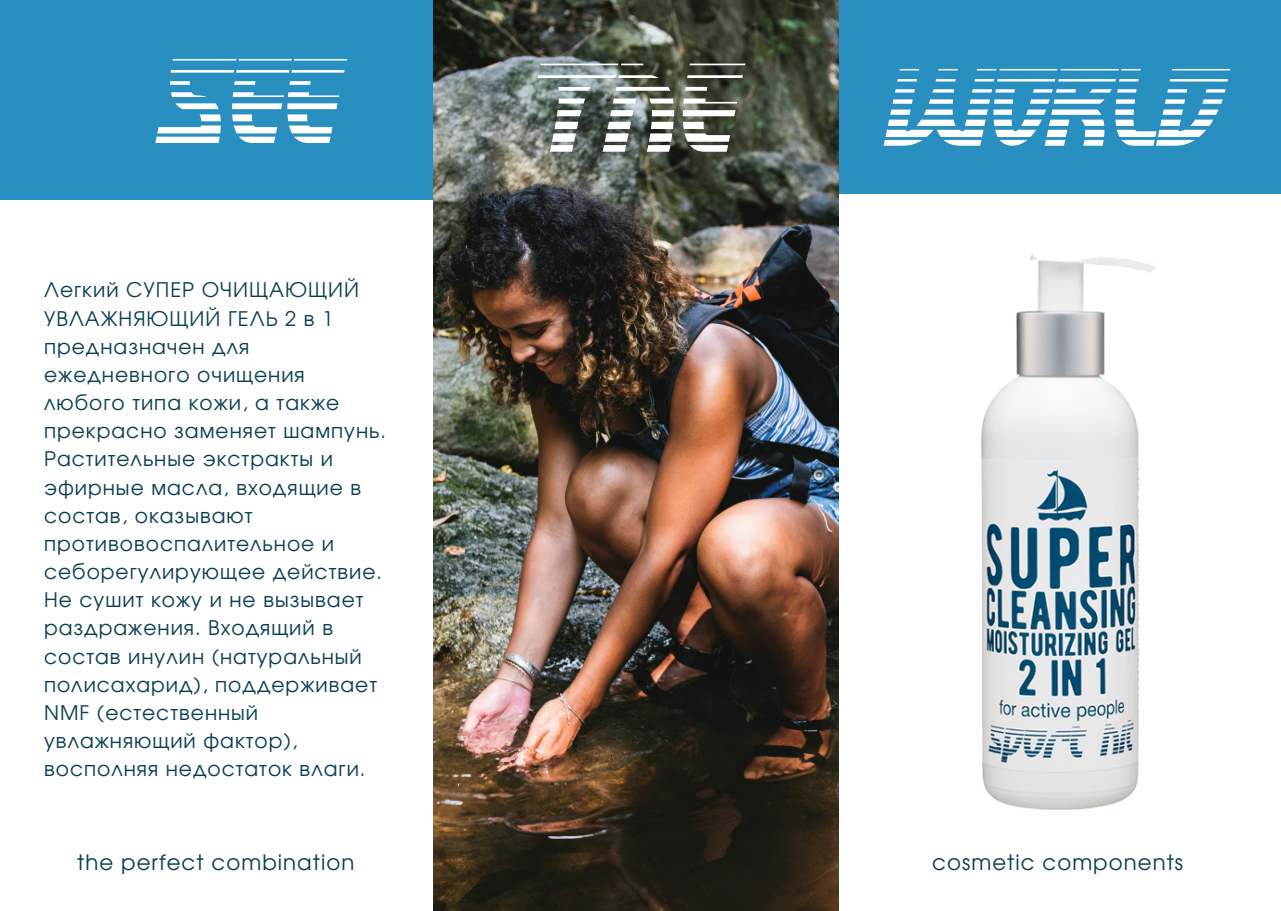
<style>
.page{position:relative;width:1281px;height:911px;background:#fff}
.page>*{position:absolute;margin:0;border:0;box-sizing:border-box;transform-origin:0 0}
.t1{font:italic 132.9px "SF Retroesque FX";color:#fff}
.t2{font:italic 126.75px "SF Retroesque FX";color:#fff}
.t3{font:italic 115.65px "SF Retroesque FX";color:#fff}
.t4{font:21.3px "Evolventa";letter-spacing:.05em;color:#0b3f52}
.t5{font:20.1px/28.2px "Evolventa";letter-spacing:.05em;color:#0b3f52}
</style>
<div class="page">
<div style="left:0;top:0;width:456px;height:199px;background:#288fc0"></div>
<div style="left:838px;top:0;width:442px;height:193px;background:#288fc0"></div>
<img style="left:434px;top:0;width:404px;height:910px">
<img style="left:981px;top:254px;width:175px;height:554px">
<p class="t2" style="left:153px;top:32px;width:178px">SEE</p>
<p class="t1" style="left:522px;top:35px;width:208px">THE</p>
<p class="t3" style="left:881px;top:44px;width:335px">WORLD</p>
<p class="t5" style="left:44px;top:277px;width:343px">Легкий СУПЕР ОЧИЩАЮЩИЙ<br>УВЛАЖНЯЮЩИЙ ГЕЛЬ 2 в 1 предназначен для ежедневного очищения любого типа кожи, а также прекрасно заменяет шампунь.<br>Растительные экстракты и эфирные масла, входящие в состав, оказывают противовоспалительное и себорегулирующее действие.<br>Не сушит кожу и не вызывает раздражения. Входящий в состав инулин (натуральный полисахарид), поддерживает<br>NMF (естественный увлажняющий фактор), восполняя недостаток влаги.</p>
<p class="t4" style="left:77px;top:852px;width:279px">the perfect combination</p>
<p class="t4" style="left:932px;top:852px;width:252px">cosmetic components</p>
</div>
